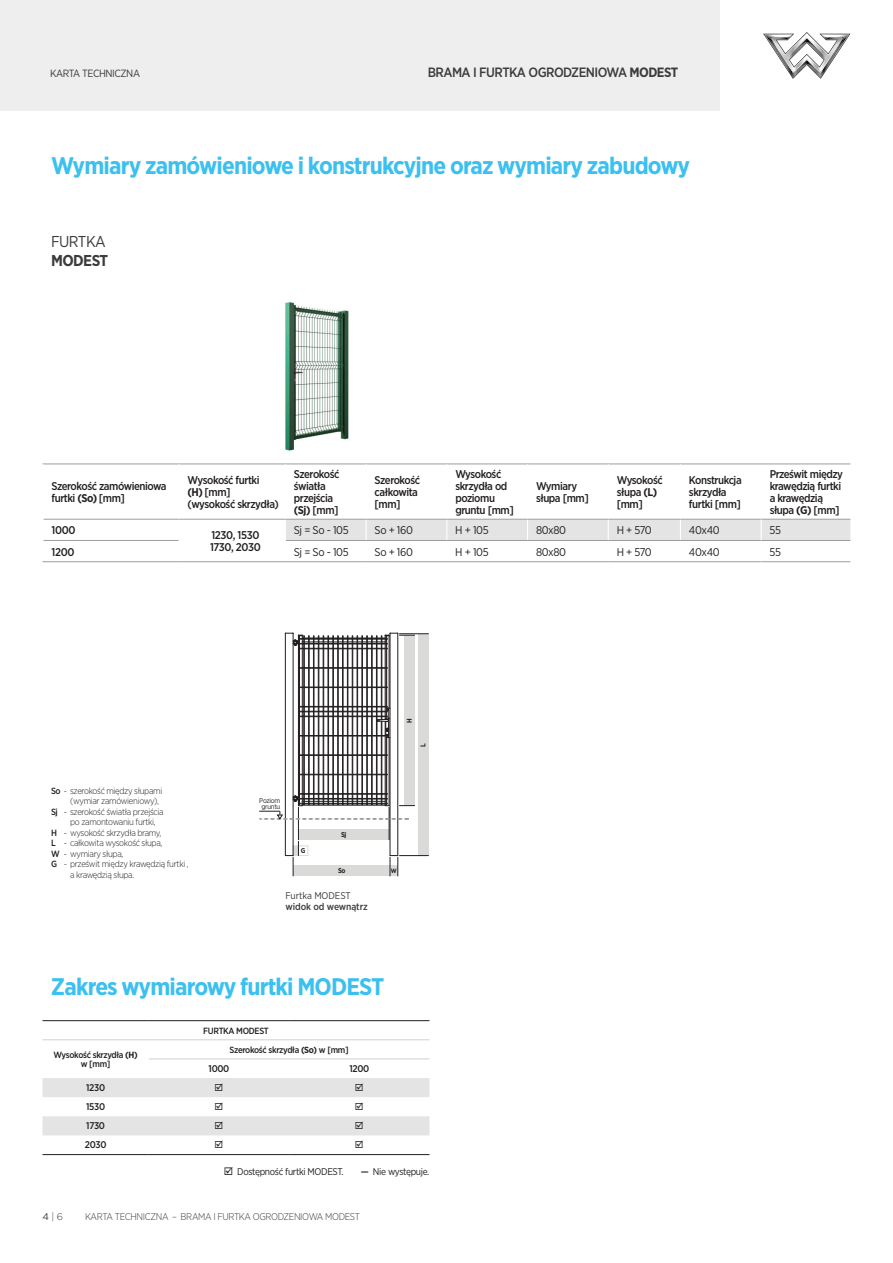
<style>
.page{position:relative;width:893px;height:1263px;background:#fff}
.page>*{position:absolute;margin:0;border:0;box-sizing:border-box;transform-origin:0 0}
.t1{font:700 24px "Gotham Narrow";letter-spacing:-.035em;color:#3bc0ef}
.t2{font:15.75px "Gotham Narrow";letter-spacing:-.035em;color:#3c3c3b}
.t3{font:700 15.75px "Gotham Narrow";letter-spacing:-.035em;color:#3c3c3b}
.t4{font:500 13.5px "Gotham Narrow";letter-spacing:-.04em;color:#3c3c3b}
.t5{font:500 11.25px/12px "Gotham Narrow";letter-spacing:-.04em;color:#231f20}
.t6{font:11.25px "Gotham Narrow";letter-spacing:-.035em;color:#231f20}
.t7{font:10.5px "Gotham Narrow";letter-spacing:-.04em;color:#3c3c3b}
.t8{font:300 9.75px "Gotham Narrow";letter-spacing:-.035em;color:#3c3c3b}
.t9{font:9.75px "Gotham Narrow";letter-spacing:-.035em;color:#231f20}
.t10{font:500 9.75px/19.2px "Gotham Narrow";letter-spacing:-.035em;color:#231f20}
.t11{font:500 9.75px "Gotham Narrow";letter-spacing:-.01em;color:#3c3c3b}
.t12{font:9.75px "Gotham Narrow";letter-spacing:-.01em;color:#3c3c3b}
.t13{font:300 9.75px "Gotham";color:#3c3c3b}
.t14{font:300 9px "Gotham Narrow";letter-spacing:-.035em;color:#231f20}
.t15{font:500 9px/9.8px "Gotham Narrow";letter-spacing:-.035em;color:#231f20;text-align:center}
.t16{font:6.9px/5.8px "Gotham Narrow";letter-spacing:-.035em;color:#231f20;text-align:center}
.t17{font:700 6.9px "Gotham Narrow";color:#231f20}
.t18{font:700 6.15px "Gotham Narrow";color:#231f20}
.s1{font-weight:700}
.s2{font-weight:500}
.s3{font-weight:400}
</style>
<div class="page">
<div style="left:0;top:0;width:721px;height:111px;background:#eeeeef"></div>
<svg style="left:763px;top:32px;width:87px;height:47px"></svg>
<svg style="left:44px;top:518px;width:806px;height:22px"></svg>
<hr style="left:178px;top:520px;width:2px;height:20px;background:#fff">
<hr style="left:42px;top:464px;width:137px;height:1px;background:#9d9d9c">
<hr style="left:179px;top:464px;width:187px;height:1px;background:#9d9d9c">
<hr style="left:366px;top:464px;width:242px;height:1px;background:#9d9d9c">
<hr style="left:608px;top:464px;width:242px;height:1px;background:#9d9d9c">
<hr style="left:44px;top:519px;width:135px;height:1px;background:#9d9d9c">
<hr style="left:179px;top:519px;width:187px;height:1px;background:#9d9d9c">
<hr style="left:366px;top:519px;width:242px;height:1px;background:#9d9d9c">
<hr style="left:608px;top:519px;width:153px;height:1px;background:#9d9d9c">
<hr style="left:42px;top:464px;width:2px;height:55px;background:#fff">
<hr style="left:178px;top:464px;width:2px;height:55px;background:#fff">
<hr style="left:285px;top:464px;width:1px;height:55px;background:#fff">
<hr style="left:365px;top:464px;width:2px;height:55px;background:#fff">
<hr style="left:446px;top:464px;width:1px;height:55px;background:#fff">
<hr style="left:527px;top:464px;width:1px;height:55px;background:#fff">
<hr style="left:608px;top:464px;width:1px;height:55px;background:#fff">
<hr style="left:680px;top:464px;width:1px;height:55px;background:#fff">
<hr style="left:286px;top:540px;width:80px;height:1px;background:#9d9d9c">
<hr style="left:366px;top:540px;width:242px;height:1px;background:#9d9d9c">
<hr style="left:608px;top:540px;width:153px;height:1px;background:#9d9d9c">
<hr style="left:179px;top:561px;width:187px;height:1px;background:#9d9d9c">
<hr style="left:366px;top:561px;width:242px;height:1px;background:#9d9d9c">
<hr style="left:608px;top:561px;width:153px;height:1px;background:#9d9d9c">
<hr style="left:44px;top:540px;width:135px;height:1px;background:#9d9d9c">
<hr style="left:42px;top:561px;width:137px;height:1px;background:#9d9d9c">
<hr style="left:761px;top:519px;width:89px;height:1px;background:#9d9d9c">
<hr style="left:761px;top:540px;width:89px;height:1px;background:#9d9d9c">
<hr style="left:761px;top:561px;width:89px;height:1px;background:#9d9d9c">
<hr style="left:760px;top:520px;width:2px;height:20px;background:#fff">
<hr style="left:43px;top:1020px;width:106px;height:1px;background:#231f20">
<hr style="left:149px;top:1020px;width:140px;height:1px;background:#231f20">
<hr style="left:289px;top:1020px;width:140px;height:1px;background:#231f20">
<hr style="left:43px;top:1039px;width:106px;height:1px;background:#d1d0cf">
<hr style="left:149px;top:1039px;width:140px;height:1px;background:#d1d0cf">
<hr style="left:289px;top:1039px;width:140px;height:1px;background:#d1d0cf">
<img style="left:285px;top:302px;width:64px;height:149px">
<div style="left:418px;top:634px;width:11px;height:222px;background:#dadad9"></div>
<svg style="left:259px;top:633px;width:169px;height:243px"></svg>
<svg style="left:43px;top:1059px;width:386px;height:96px"></svg>
<p class="t7" style="left:50px;top:69px;width:91px">KARTA TECHNICZNA</p>
<p class="t4" style="left:428px;top:67px;width:252px">BRAMA I FURTKA OGRODZENIOWA <span class="s1">MODEST</span></p>
<h1 class="t1" style="left:51px;top:158px;width:641px">Wymiary zamówieniowe i konstrukcyjne oraz wymiary zabudowy</h1>
<h2 class="t2" style="left:51px;top:236px;width:56px">FURTKA</h2>
<h2 class="t3" style="left:51px;top:255px;width:59px">MODEST</h2>
<p class="t5" style="left:52px;top:480px;width:117px;line-height:12.8px">Szerokość zamówieniowa furtki <span class="s1">(So)</span> [mm]</p>
<p class="t5" style="left:188px;top:475px;width:93px">Wysokość furtki<br><span class="s1">(H)</span> [mm] (wysokość skrzydła)</p>
<p class="t5" style="left:294px;top:469px;width:47px">Szerokość światła przejścia <span class="s1">(Sj)</span> [mm]</p>
<p class="t5" style="left:375px;top:475px;width:47px">Szerokość całkowita [mm]</p>
<p class="t5" style="left:455px;top:469px;width:60px">Wysokość skrzydła od poziomu gruntu [mm]</p>
<p class="t5" style="left:536px;top:481px;width:54px">Wymiary słupa [mm]</p>
<p class="t5" style="left:617px;top:475px;width:48px">Wysokość słupa <span class="s1">(L) </span>[mm]</p>
<p class="t5" style="left:689px;top:475px;width:54px">Konstrukcja skrzydła furtki [mm]</p>
<p class="t5" style="left:770px;top:469px;width:75px">Prześwit między krawędzią furtki a krawędzią słupa <span class="s1">(G)</span> [mm]</p>
<p class="t5" style="left:210px;top:529px;width:52px;line-height:12.8px">1230, 1530<br>1730, 2030</p>
<p class="t6" style="left:294px;top:526px;width:56px">Sj = So - 105</p>
<p class="t6" style="left:375px;top:526px;width:40px">So + 160</p>
<p class="t6" style="left:455px;top:526px;width:35px">H + 105</p>
<p class="t6" style="left:536px;top:526px;width:32px">80x80</p>
<p class="t6" style="left:617px;top:526px;width:37px">H + 570</p>
<p class="t6" style="left:689px;top:526px;width:32px">40x40</p>
<p class="t6" style="left:770px;top:526px;width:13px">55</p>
<p class="t5" style="left:52px;top:525px;width:25px">1000</p>
<p class="t5" style="left:52px;top:547px;width:24px">1200</p>
<p class="t6" style="left:294px;top:547px;width:56px">Sj = So - 105</p>
<p class="t6" style="left:375px;top:547px;width:40px">So + 160</p>
<p class="t6" style="left:455px;top:547px;width:35px">H + 105</p>
<p class="t6" style="left:536px;top:547px;width:32px">80x80</p>
<p class="t6" style="left:617px;top:547px;width:37px">H + 570</p>
<p class="t6" style="left:689px;top:547px;width:32px">40x40</p>
<p class="t6" style="left:770px;top:547px;width:13px">55</p>
<p class="t14" style="left:51px;top:787px;width:113px"><span class="s2">So</span> - szerokość między słupami</p>
<p class="t14" style="left:70px;top:798px;width:90px">(wymiar zamówieniowy),</p>
<p class="t14" style="left:51px;top:808px;width:114px"><span class="s2">Sj</span> - szerokość światła przejścia</p>
<p class="t14" style="left:70px;top:819px;width:87px">po zamontowaniu furtki,</p>
<p class="t14" style="left:51px;top:829px;width:112px"><span class="s2">H</span> - wysokość skrzydła bramy,</p>
<p class="t14" style="left:51px;top:840px;width:113px"><span class="s2">L</span> - całkowita wysokość słupa,</p>
<p class="t14" style="left:51px;top:850px;width:74px"><span class="s2">W</span> - wymiary słupa,</p>
<p class="t14" style="left:51px;top:861px;width:139px"><span class="s2">G</span> - prześwit między krawędzią furtki ,</p>
<p class="t14" style="left:70px;top:871px;width:66px">a krawędzią słupa.</p>
<p class="t16" style="left:259px;top:798px;width:23px">Poziom gruntu</p>
<p class="t17" style="left:301px;top:848px;width:6px">G</p>
<p class="t17" style="left:341px;top:832px;width:7px">Sj</p>
<p class="t17" style="left:338px;top:868px;width:9px">So</p>
<p class="t12" style="left:285px;top:892px;width:67px">Furtka MODEST</p>
<p class="t11" style="left:285px;top:903px;width:84px">widok od wewnątrz</p>
<p class="t17" style="left:407px;top:723px;width:6px;rotate:-90deg">H</p>
<p class="t17" style="left:420px;top:747px;width:5px;rotate:-90deg">L</p>
<p class="t18" style="left:391px;top:869px;width:7px">W</p>
<h1 class="t1" style="left:51px;top:979px;width:335px">Zakres wymiarowy furtki MODEST</h1>
<p class="t15" style="left:54px;top:1050px;width:86px">Wysokość skrzydła <span class="s1">(H) </span>w [mm]</p>
<p class="t10" style="left:85px;top:1079px;width:23px">1230<br>1530<br>1730<br>2030</p>
<p class="t15" style="left:203px;top:1027px;width:67px">FURTKA MODEST</p>
<p class="t15" style="left:230px;top:1046px;width:121px">Szerokość skrzydła <span class="s1">(So)</span> w [mm]</p>
<p class="t10" style="left:209px;top:1060px;width:22px">1000</p>
<p class="t10" style="left:349px;top:1060px;width:21px">1200</p>
<p class="t9" style="left:237px;top:1168px;width:108px">Dostępność furtki MODEST.</p>
<p class="t9" style="left:361px;top:1168px;width:70px"><span class="s2">—</span> Nie występuje.</p>
<p class="t13" style="left:43px;top:1213px;width:22px"><span class="s3">4</span> | 6</p>
<p class="t8" style="left:85px;top:1213px;width:276px">KARTA TECHNICZNA – BRAMA I FURTKA OGRODZENIOWA MODEST</p>
</div>
